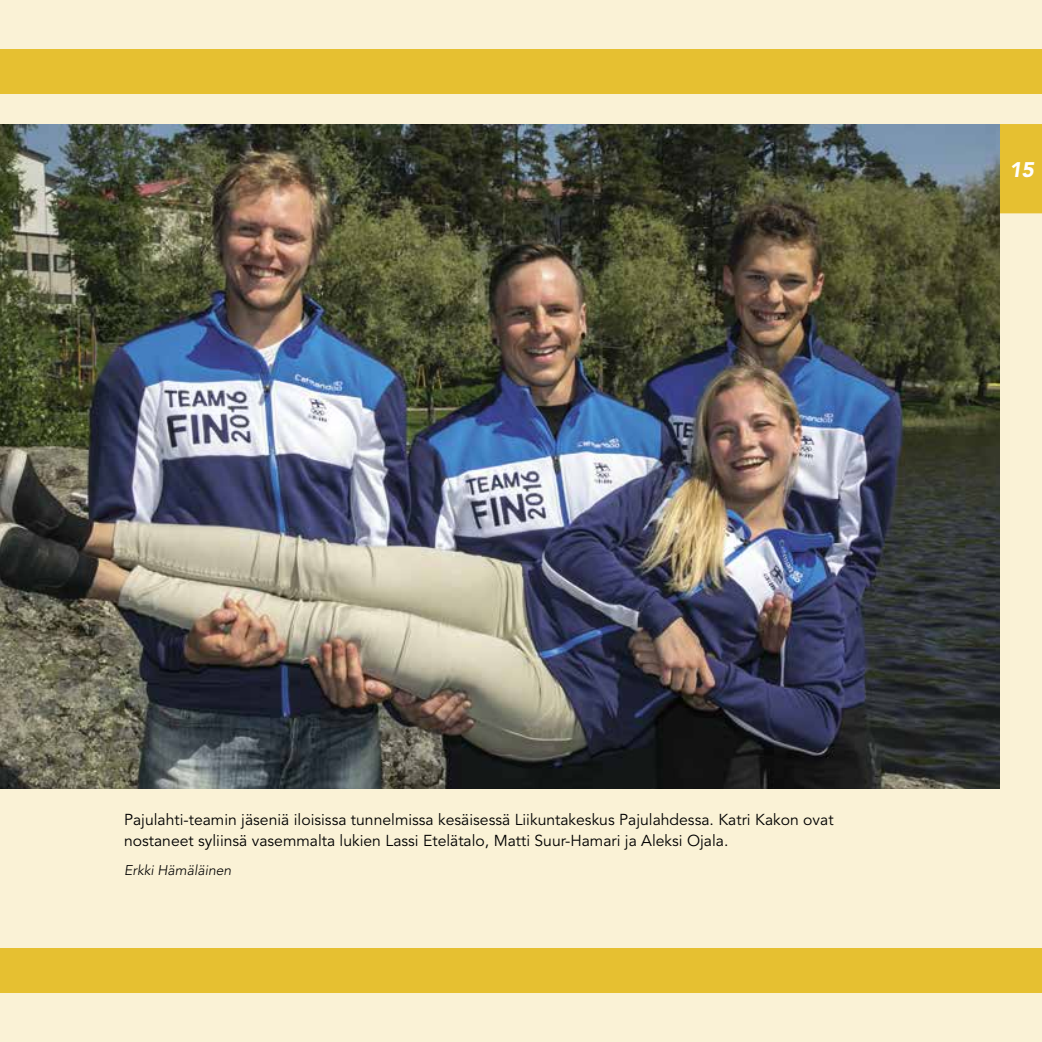
<style>
.page{position:relative;width:1042px;height:1042px;background:#faf2d6}
.page>*{position:absolute;margin:0;border:0;box-sizing:border-box;transform-origin:0 0}
.t1{font:italic 900 21px "Avenir";color:#fff}
.t2{font:15.75px/21px "Avenir";color:#000}
.t3{font:italic 300 14px "Avenir";color:#000}
</style>
<div class="page">
<div style="left:1000px;top:124px;width:42px;height:89px;background:#e6c031"></div>
<div style="left:0;top:947px;width:1042px;height:45px;background:#e6c031"></div>
<div style="left:0;top:50px;width:1042px;height:44px;background:#e6c031"></div>
<img style="left:0;top:124px;width:1000px;height:665px">
<h1 class="t1" style="left:1009px;top:157px;width:26px">15</h1>
<p class="t2" style="left:124px;top:809px;width:711px">Pajulahti-teamin jäseniä iloisissa tunnelmissa kesäisessä Liikuntakeskus Pajulahdessa. Katri Kakon ovat nostaneet syliinsä vasemmalta lukien Lassi Etelätalo, Matti Suur-Hamari ja Aleksi Ojala.</p>
<p class="t3" style="left:124px;top:862px;width:109px">Erkki Hämäläinen</p>
</div>
